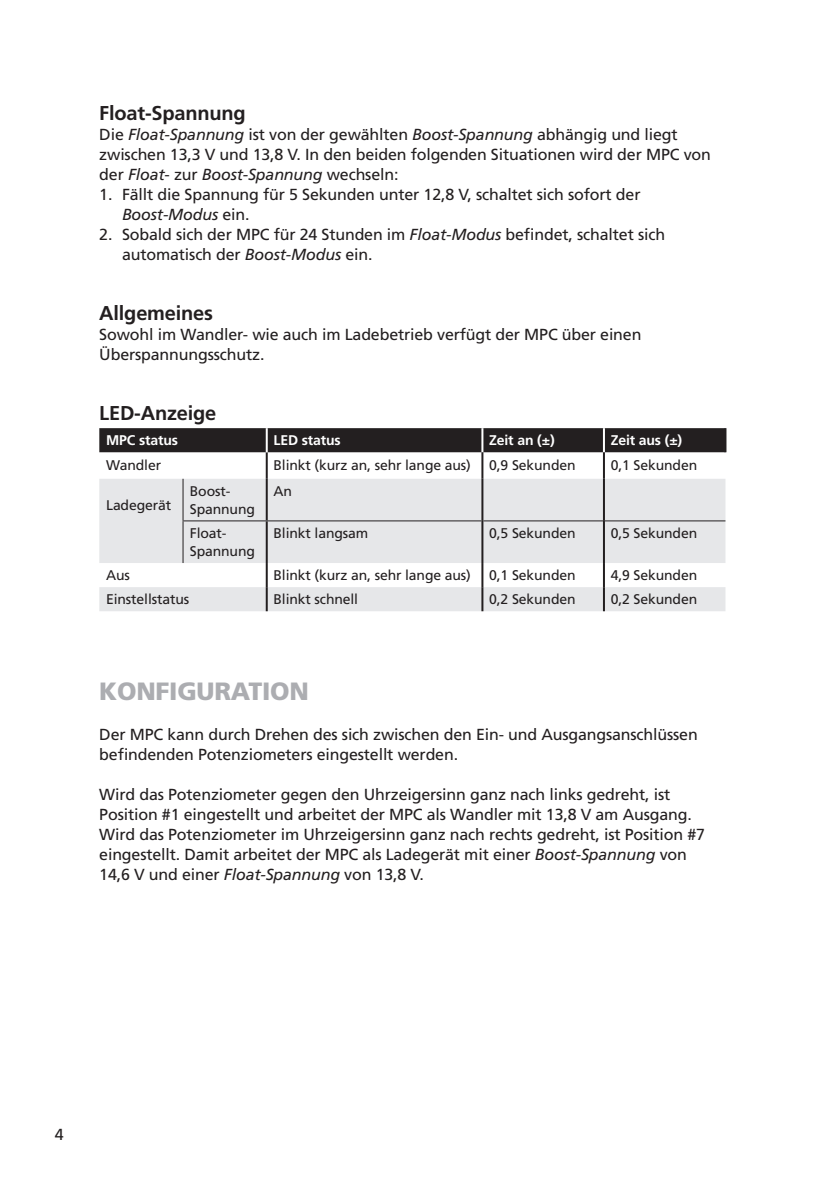
<style>
.page{position:relative;width:840px;height:1191px;background:#fff}
.page>*{position:absolute;margin:0;border:0;box-sizing:border-box;transform-origin:0 0}
.HOOFDKOP{font:900 25px "Frutiger LT Std";letter-spacing:-.01em;color:#acadb1}
.KOP{font:700 20px "Frutiger LT Std";letter-spacing:-.01em;color:#231f20}
.PLATTE_TEKST{font:16px/20px "Frutiger LT Std";letter-spacing:-.01em;color:#231f20}
.PLATTE_TEKST-2{font:14px/18px "Frutiger LT Std";letter-spacing:-.01em;color:#231f20}
.PLATTE_TEKST-3{font:700 14px "Frutiger LT Std";letter-spacing:-.01em;color:#fff}
.s1{font-style:italic}
</style>
<div class="page">
<div style="left:99px;top:428px;width:625px;height:24px;background:#231f20"></div>
<svg style="left:99px;top:479px;width:626px;height:132px;fill:#e6e7e9"></svg>
<hr style="left:724px;top:428px;width:2px;height:24px;background:#231f20">
<hr style="left:265px;top:452px;width:2px;height:27px;background:#231f20">
<hr style="left:265px;top:479px;width:2px;height:41px;background:#231f20">
<hr style="left:265px;top:521px;width:2px;height:42px;background:#231f20">
<hr style="left:265px;top:563px;width:2px;height:24px;background:#231f20">
<hr style="left:265px;top:587px;width:2px;height:24px;background:#231f20">
<hr style="left:265px;top:428px;width:2px;height:24px;background:#fff">
<hr style="left:182px;top:479px;width:1px;height:41px;background:#231f20">
<hr style="left:182px;top:521px;width:1px;height:42px;background:#231f20">
<hr style="left:182px;top:520px;width:84px;height:1px;background:#231f20">
<hr style="left:266px;top:520px;width:215px;height:1px;background:#231f20">
<hr style="left:483px;top:520px;width:119px;height:1px;background:#231f20">
<hr style="left:604px;top:520px;width:121px;height:1px;background:#231f20">
<hr style="left:602px;top:428px;width:2px;height:24px;background:#fff">
<hr style="left:602px;top:452px;width:2px;height:27px;background:#231f20">
<hr style="left:602px;top:479px;width:2px;height:42px;background:#231f20">
<hr style="left:602px;top:521px;width:2px;height:42px;background:#231f20">
<hr style="left:602px;top:563px;width:2px;height:24px;background:#231f20">
<hr style="left:602px;top:587px;width:2px;height:24px;background:#231f20">
<hr style="left:481px;top:428px;width:2px;height:24px;background:#fff">
<hr style="left:481px;top:452px;width:2px;height:27px;background:#231f20">
<hr style="left:481px;top:479px;width:2px;height:42px;background:#231f20">
<hr style="left:481px;top:521px;width:2px;height:42px;background:#231f20">
<hr style="left:481px;top:563px;width:2px;height:24px;background:#231f20">
<hr style="left:481px;top:587px;width:2px;height:24px;background:#231f20">
<p class="KOP" style="left:99px;top:101px;width:148px">Float-Spannung</p>
<p class="PLATTE_TEKST" style="left:99px;top:125px;width:612px">Die <span class="s1">Float-Spannung</span> ist von der gewählten <span class="s1">Boost-Spannung</span> abhängig und liegt zwischen 13,3 V und 13,8 V. In den beiden folgenden Situationen wird der MPC von der <span class="s1">Float</span>- zur <span class="s1">Boost-Spannung</span> wechseln:</p>
<p class="PLATTE_TEKST" style="left:122px;top:185px;width:519px;text-indent:-23px">1. Fällt die Spannung für 5 Sekunden unter 12,8 V, schaltet sich sofort der<br><span class="s1">Boost-Modus</span> ein.</p>
<p class="PLATTE_TEKST" style="left:122px;top:225px;width:544px;text-indent:-23px">2. Sobald sich der MPC für 24 Stunden im <span class="s1">Float-Modus</span> befindet, schaltet sich automatisch der <span class="s1">Boost-Modus</span> ein.</p>
<p class="KOP" style="left:99px;top:301px;width:115px">Allgemeines</p>
<p class="PLATTE_TEKST" style="left:99px;top:325px;width:543px">Sowohl im Wandler- wie auch im Ladebetrieb verfügt der MPC über einen<br>Überspannungsschutz.</p>
<p class="KOP" style="left:99px;top:401px;width:118px">LED-Anzeige</p>
<p class="PLATTE_TEKST-3" style="left:106px;top:432px;width:73px">MPC status</p>
<p class="PLATTE_TEKST-3" style="left:273px;top:432px;width:69px">LED status</p>
<p class="PLATTE_TEKST-3" style="left:489px;top:432px;width:67px">Zeit an (±)</p>
<p class="PLATTE_TEKST-3" style="left:610px;top:432px;width:73px">Zeit aus (±)</p>
<p class="PLATTE_TEKST-2" style="left:106px;top:456px;width:56px">Wandler</p>
<p class="PLATTE_TEKST-2" style="left:273px;top:456px;width:199px">Blinkt (kurz an, sehr lange aus)</p>
<p class="PLATTE_TEKST-2" style="left:489px;top:456px;width:88px">0,9 Sekunden</p>
<p class="PLATTE_TEKST-2" style="left:610px;top:456px;width:88px">0,1 Sekunden</p>
<p class="PLATTE_TEKST-2" style="left:106px;top:496px;width:67px">Ladegerät</p>
<p class="PLATTE_TEKST-2" style="left:190px;top:482px;width:67px">Boost-<br>Spannung</p>
<p class="PLATTE_TEKST-2" style="left:273px;top:482px;width:20px">An</p>
<p class="PLATTE_TEKST-2" style="left:190px;top:524px;width:67px">Float-<br>Spannung</p>
<p class="PLATTE_TEKST-2" style="left:273px;top:524px;width:96px">Blinkt langsam</p>
<p class="PLATTE_TEKST-2" style="left:489px;top:524px;width:88px">0,5 Sekunden</p>
<p class="PLATTE_TEKST-2" style="left:610px;top:524px;width:88px">0,5 Sekunden</p>
<p class="PLATTE_TEKST-2" style="left:106px;top:566px;width:25px">Aus</p>
<p class="PLATTE_TEKST-2" style="left:273px;top:566px;width:199px">Blinkt (kurz an, sehr lange aus)</p>
<p class="PLATTE_TEKST-2" style="left:489px;top:566px;width:88px">0,1 Sekunden</p>
<p class="PLATTE_TEKST-2" style="left:610px;top:566px;width:88px">4,9 Sekunden</p>
<p class="PLATTE_TEKST-2" style="left:106px;top:590px;width:84px">Einstellstatus</p>
<p class="PLATTE_TEKST-2" style="left:273px;top:590px;width:86px">Blinkt schnell</p>
<p class="PLATTE_TEKST-2" style="left:489px;top:590px;width:88px">0,2 Sekunden</p>
<p class="PLATTE_TEKST-2" style="left:610px;top:590px;width:88px">0,2 Sekunden</p>
<p class="HOOFDKOP" style="left:99px;top:676px;width:211px">KONFIGURATION</p>
<p class="PLATTE_TEKST" style="left:99px;top:725px;width:599px">Der MPC kann durch Drehen des sich zwischen den Ein- und Ausgangsanschlüssen befindenden Potenziometers eingestellt werden.</p>
<p class="PLATTE_TEKST" style="left:99px;top:785px;width:607px">Wird das Potenziometer gegen den Uhrzeigersinn ganz nach links gedreht, ist Position #1 eingestellt und arbeitet der MPC als Wandler mit 13,8 V am Ausgang.<br>Wird das Potenziometer im Uhrzeigersinn ganz nach rechts gedreht, ist Position #7 eingestellt. Damit arbeitet der MPC als Ladegerät mit einer <span class="s1">Boost-Spannung</span> von 14,6 V und einer <span class="s1">Float-Spannung</span> von 13,8 V.</p>
<p class="PLATTE_TEKST" style="left:55px;top:1125px;width:10px">4</p>
</div>
